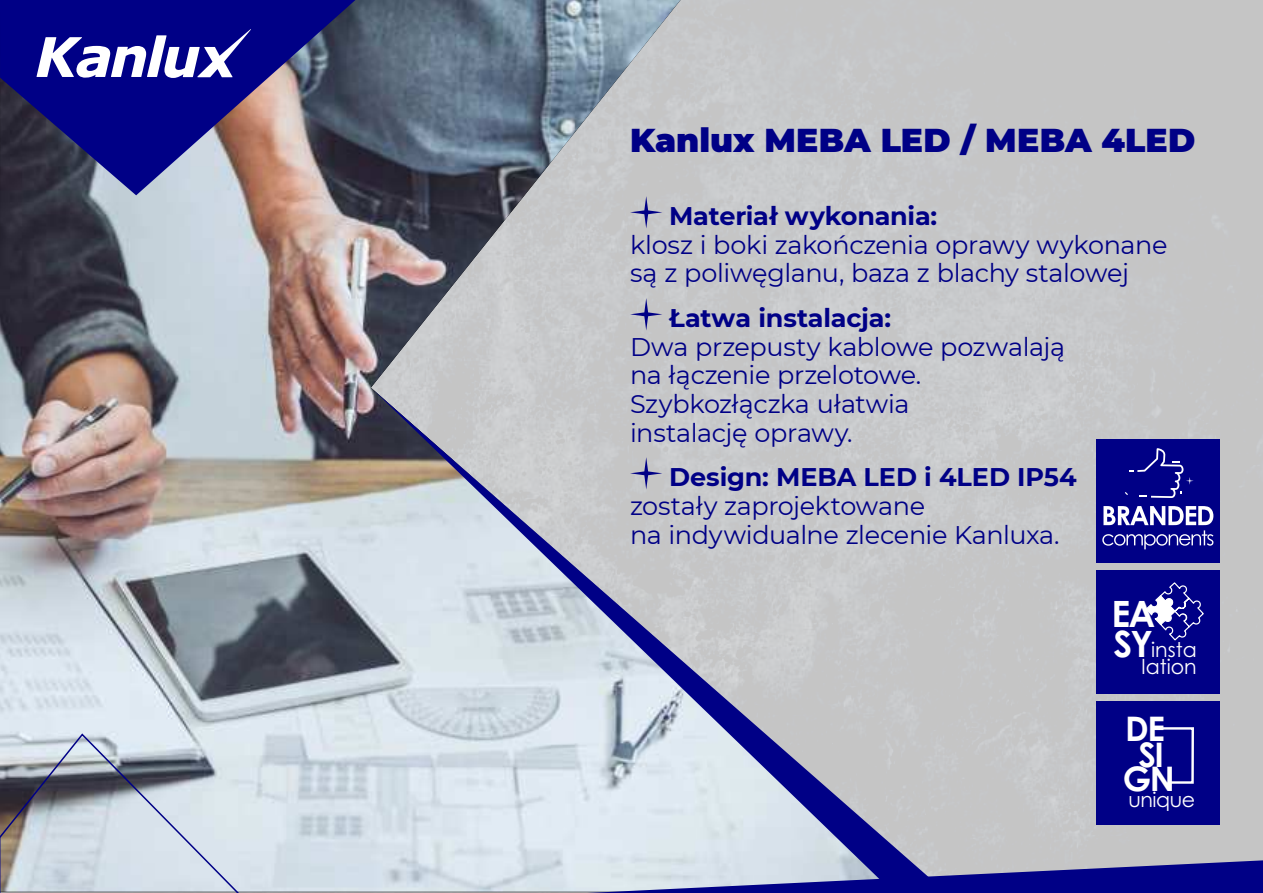
<style>
.page{position:relative;width:1263px;height:893px;background:#fff}
.page>*{position:absolute;margin:0;border:0;box-sizing:border-box;transform-origin:0 0}
.t1{font:700 36.3px "Century Gothic";color:#fff}
.t2{font:700 33.9px/24.9px "Century Gothic";color:#fff;text-align:center}
.t3{font:900 33px "Montserrat";color:#000086}
.t4{font:25.5px/28.5px "Montserrat";letter-spacing:-.015em;color:#000086}
.t5{font:700 25.5px "Montserrat";letter-spacing:-.01em;color:#000086}
.t6{font:20.55px/17px "Century Gothic";color:#fff;text-align:right}
.s1{font-weight:700;font-size:36.3px}
</style>
<div class="page">
<div style="left:243px;top:0;width:1020px;height:893px;background:#c5c5c5"></div>
<img style="left:0;top:0;width:943px;height:892px">
<svg style="left:0;top:732px;width:243px;height:161px;background:#b5bcc6"></svg>
<svg style="left:0;top:0;width:355px;height:195px;background:#3d397e"></svg>
<svg style="left:37px;top:29px;width:214px;height:49px"></svg>
<svg style="left:373px;top:390px;width:574px;height:503px;background:#c3c8d1"></svg>
<svg style="left:587px;top:860px;width:676px;height:33px;background:#6164ae"></svg>
<svg style="left:630px;top:196px;width:32px;height:32px"></svg>
<svg style="left:630px;top:298px;width:32px;height:32px"></svg>
<svg style="left:630px;top:457px;width:32px;height:32px"></svg>
<div style="left:1096px;top:440px;width:124px;height:123px;background:#000086"></div>
<svg style="left:1102px;top:506px;width:111px;height:43px"></svg>
<svg style="left:1125px;top:448px;width:69px;height:50px"></svg>
<div style="left:1096px;top:571px;width:123px;height:123px;background:#000086"></div>
<svg style="left:1145px;top:582px;width:59px;height:59px"></svg>
<div style="left:1096px;top:702px;width:123px;height:123px;background:#000086"></div>
<svg style="left:1160px;top:727px;width:34px;height:57px"></svg>
<p class="t3" style="left:630px;top:124px;width:567px">Kanlux MEBA LED / MEBA 4LED</p>
<p class="t5" style="left:669px;top:198px;width:270px">Materiał wykonania:</p>
<p class="t4" style="left:630px;top:230px;width:539px">klosz i boki zakończenia oprawy wykonane są z poliwęglanu, baza z blachy stalowej</p>
<p class="t5" style="left:669px;top:300px;width:224px">Łatwa instalacja:</p>
<p class="t4" style="left:630px;top:332px;width:437px">Dwa przepusty kablowe pozwalają na łączenie przelotowe.<br>Szybkozłączka ułatwia<br>instalację oprawy.</p>
<p class="t5" style="left:669px;top:459px;width:409px">Design: MEBA LED i 4LED IP54</p>
<p class="t4" style="left:630px;top:491px;width:431px">zostały zaprojektowane<br>na indywidualne zlecenie Kanluxa.</p>
<h1 class="t1" style="left:1111px;top:593px;width:45px">EA</h1>
<p class="t6" style="left:1113px;top:642px;width:85px"><span class="s1">SY</span>insta lation</p>
<h2 class="t2" style="left:1123px;top:717px;width:53px">DE<br>SI<br>GN</h2>
<p class="t6" style="left:1128px;top:793px;width:68px">unique</p>
</div>
